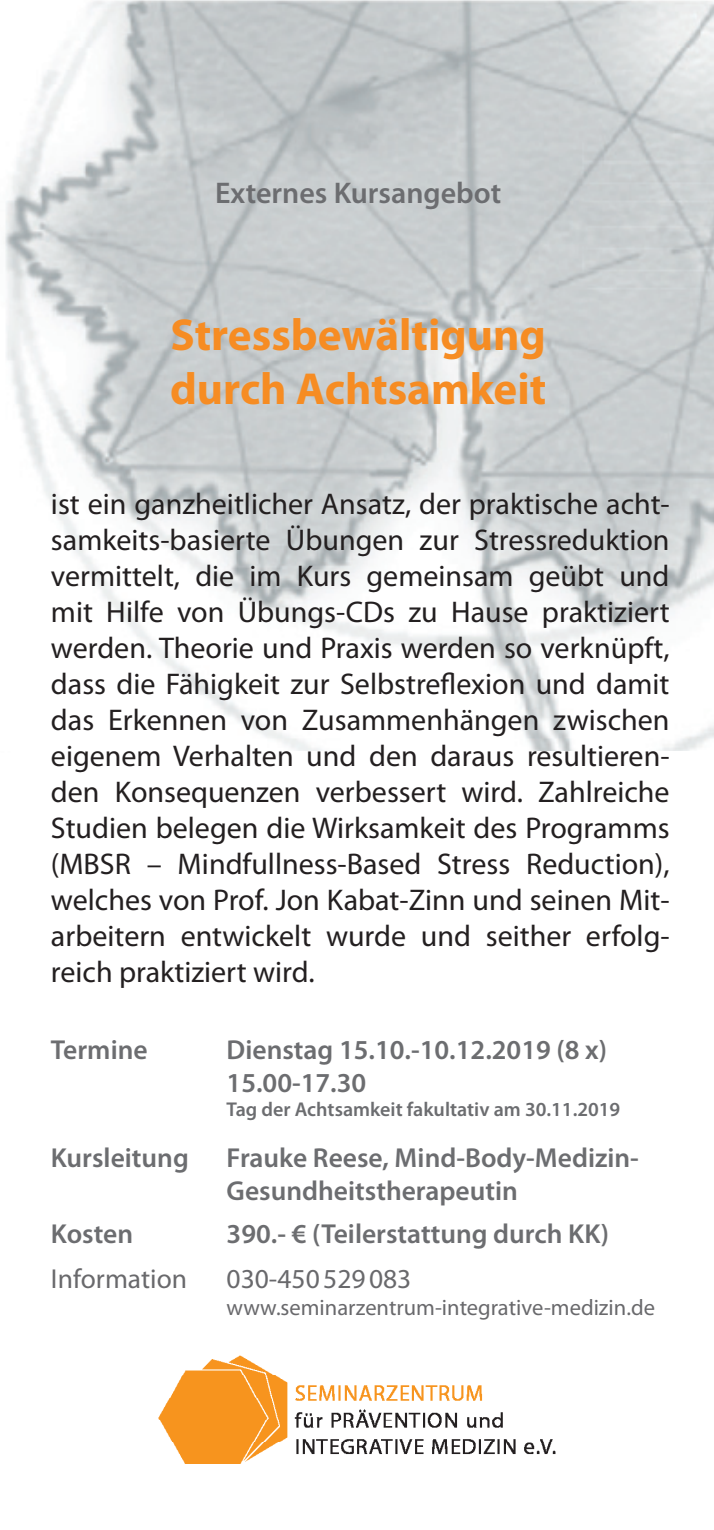
<style>
.page{position:relative;width:714px;height:1530px;background:#fff}
.page>*{position:absolute;margin:0;border:0;box-sizing:border-box;transform-origin:0 0}
.Headline{font:700 45px "Myriad Pro";color:#f68c23}
.t1{font:30px/36px "Myriad Pro";color:#231f20;text-align:justify}
.t2{font:600 30px "Myriad Pro";color:#6c6d70}
.Subheadline{font:600 27.5px/33px "Myriad Pro";color:#6c6d70}
.Subheadline2{font:600 27.5px "Myriad Pro";color:#6c6d70}
.t3{font:27.5px "Myriad Pro";color:#69696c}
.t4{font:22.5px "Myriad Pro";color:#69696c}
.Subheadline2-2{font:600 20px "Myriad Pro";color:#6c6d70}
</style>
<div class="page">
<img style="left:5px;top:0;width:708px;height:750px">
<img style="left:158px;top:1355px;width:398px;height:109px">
<p class="t2" style="left:215px;top:174px;width:287px">Externes Kursangebot</p>
<p class="Headline" style="left:170px;top:306px;width:376px">Stressbewältigung</p>
<p class="Headline" style="left:170px;top:360px;width:377px">durch Achtsamkeit</p>
<p class="t1" style="left:51px;top:486px;width:619px">ist ein ganzheitlicher Ansatz, der praktische acht&shy;samkeits-basierte Übungen zur Stressreduktion vermittelt, die im Kurs gemeinsam geübt und mit Hilfe von Übungs-CDs zu Hause praktiziert werden. Theorie und Praxis werden so verknüpft, dass die Fähigkeit zur Selbstreflexion und damit das Erkennen von Zusammenhängen zwischen eigenem Verhalten und den daraus resultieren&shy;den Konsequenzen verbessert wird. Zahlreiche Studien belegen die Wirksamkeit des Programms (MBSR – Mindfullness-Based Stress Reduction), welches von Prof. Jon Kabat-Zinn und seinen Mit&shy;arbeitern entwickelt wurde und seither erfolg&shy;reich praktiziert wird.</p>
<p class="Subheadline2" style="left:51px;top:1032px;width:98px">Termine</p>
<p class="Subheadline2" style="left:226px;top:1032px;width:382px">Dienstag 15.10.-10.12.2019 (8 x)</p>
<p class="Subheadline2" style="left:226px;top:1065px;width:141px">15.00-17.30</p>
<p class="Subheadline2-2" style="left:226px;top:1097px;width:395px">Tag der Achtsamkeit fakultativ am 30.11.2019</p>
<p class="Subheadline" style="left:51px;top:1141px;width:139px">Kursleitung</p>
<p class="Subheadline" style="left:226px;top:1141px;width:413px">Frauke Reese, Mind-Body-Medizin-<br>Gesundheitstherapeutin</p>
<p class="Subheadline" style="left:51px;top:1217px;width:84px">Kosten</p>
<p class="Subheadline" style="left:226px;top:1217px;width:383px">390.- € (Teilerstattung durch KK)</p>
<p class="t3" style="left:51px;top:1262px;width:137px">Information</p>
<p class="t3" style="left:226px;top:1262px;width:186px">030-450529083</p>
<p class="t4" style="left:226px;top:1294px;width:429px">www.seminarzentrum-integrative-medizin.de</p>
</div>
